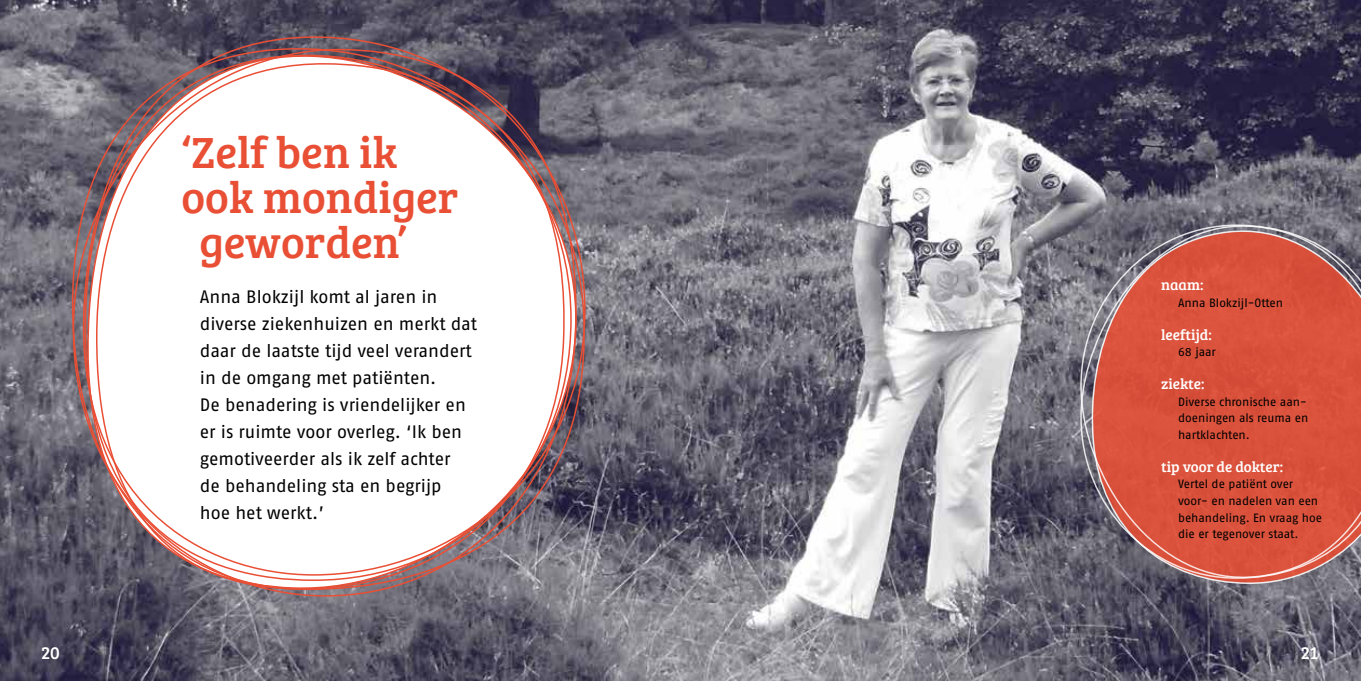
<style>
.page{position:relative;width:1361px;height:681px;background:#fff}
.page>*{position:absolute;margin:0;border:0;box-sizing:border-box;transform-origin:0 0}
.t1{font:45px "Bree Serif";color:#e94f35}
.t2{font:18px/27px "Fago No";letter-spacing:-.005em;color:#000}
.t3{font:18px "Bree Serif";color:#fff}
.t4{font:15px "Bree Serif";color:#fff}
.t5{font:12px/16.5px "Fago No";letter-spacing:-.005em;color:#000}
</style>
<div class="page">
<img style="left:0;top:0;width:1361px;height:680px">
<svg style="left:71px;top:33px;width:515px;height:14px;background:#58505f"></svg>
<svg style="left:71px;top:47px;width:523px;height:543px;background:#6e6a76"></svg>
<svg style="left:73px;top:48px;width:512px;height:549px"></svg>
<svg style="left:1079px;top:224px;width:282px;height:355px;background:#c5594b"></svg>
<h1 class="t1" style="left:181px;top:120px;width:217px">‘Zelf ben ik</h1>
<h1 class="t1" style="left:181px;top:165px;width:279px">ook mondiger</h1>
<h1 class="t1" style="left:199px;top:210px;width:209px">geworden’</h1>
<p class="t2" style="left:200px;top:283px;width:279px">Anna Blokzijl komt al jaren in diverse ziekenhuizen en merkt dat daar de laatste tijd veel verandert in de omgang met patiënten.<br>De benadering is vriendelijker en er is ruimte voor overleg. ‘Ik ben gemotiveerder als ik zelf achter<br>de behandeling sta en begrijp<br>hoe het werkt.’</p>
<p class="t4" style="left:1161px;top:274px;width:44px">naam:</p>
<p class="t5" style="left:1178px;top:294px;width:106px">Anna Blokzijl-Otten</p>
<p class="t4" style="left:1161px;top:323px;width:52px">leeftijd:</p>
<p class="t5" style="left:1178px;top:343px;width:39px">68 jaar</p>
<p class="t4" style="left:1161px;top:373px;width:45px">ziekte:</p>
<p class="t5" style="left:1178px;top:393px;width:132px">Diverse chronische aan&shy;doeningen als reuma en hartklachten.</p>
<p class="t4" style="left:1161px;top:455px;width:124px">tip voor de dokter:</p>
<p class="t5" style="left:1178px;top:475px;width:145px">Vertel de patiënt over voor- en nadelen van een behandeling. En vraag hoe die er tegenover staat.</p>
<p class="t3" style="left:41px;top:639px;width:20px">20</p>
<p class="t3" style="left:1301px;top:639px;width:18px">21</p>
</div>
